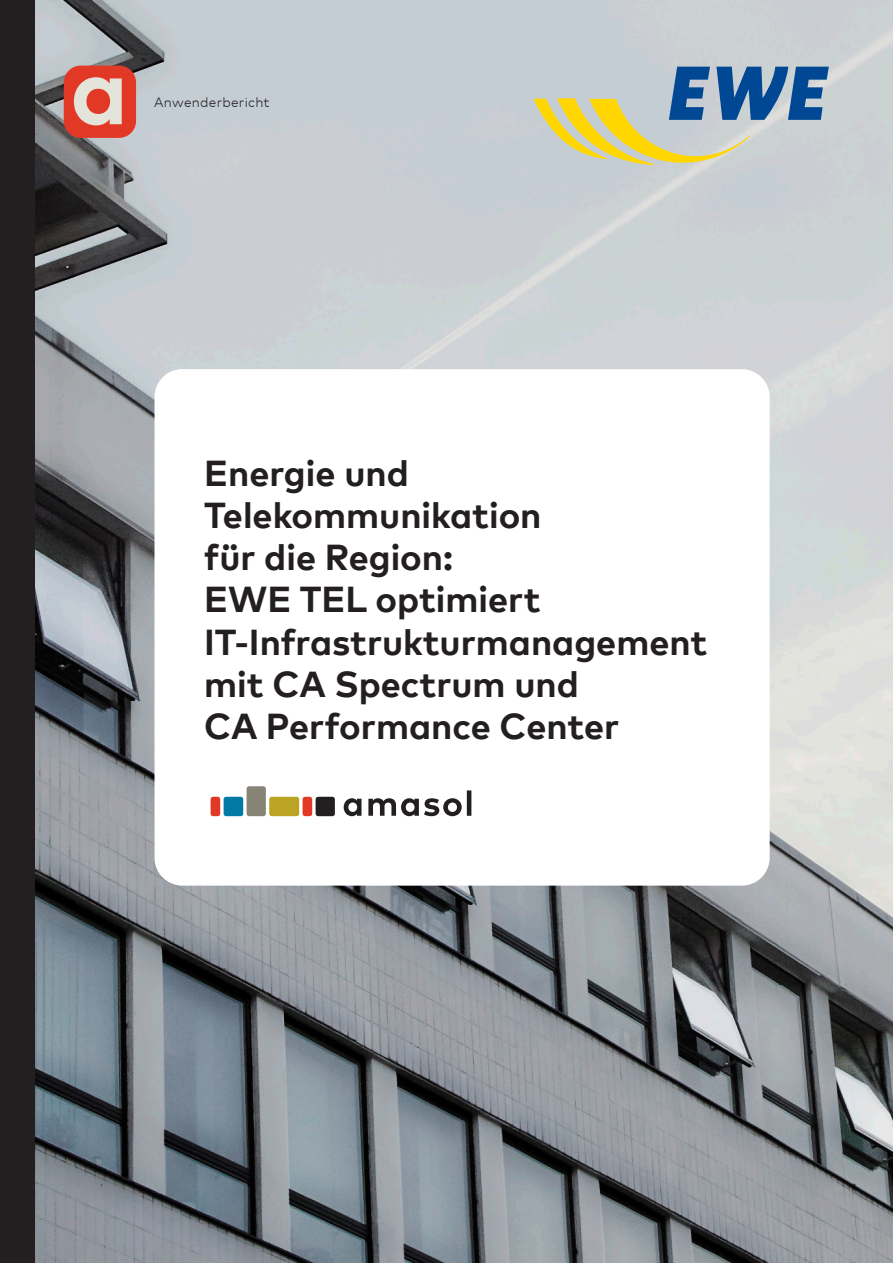
<style>
.page{position:relative;width:893px;height:1263px;background:#fff}
.page>*{position:absolute;margin:0;border:0;box-sizing:border-box;transform-origin:0 0}
.t1{font:700 94.35px "Mark Pro";color:#e5e4db}
.t2{font:700 36px/42.3px "Mark Pro";color:#231f20}
.t3{font:300 13.5px "Mark Pro";letter-spacing:.02em;color:#231f20}
</style>
<div class="page">
<img style="left:34px;top:0;width:859px;height:1263px">
<div style="left:0;top:0;width:34px;height:1263px;background:#231f20"></div>
<div style="left:154px;top:369px;width:616px;height:517px;background:#fff;border-radius:28px"></div>
<svg style="left:344px;top:790px;width:127px;height:26px"></svg>
<div style="left:247px;top:786px;width:19px;height:30px;background:#868475;border-radius:3px"></div>
<div style="left:269px;top:797px;width:30px;height:19px;background:#bba324;border-radius:3px"></div>
<div style="left:224px;top:797px;width:19px;height:19px;background:#0079a5;border-radius:3px"></div>
<div style="left:316px;top:797px;width:19px;height:19px;background:#231f20;border-radius:3px"></div>
<div style="left:303px;top:797px;width:9px;height:19px;background:#e13926;border-radius:3px"></div>
<div style="left:211px;top:797px;width:9px;height:19px;background:#e13926;border-radius:3px"></div>
<div style="left:64px;top:66px;width:72px;height:72px;background:#e13926;border-radius:17px"></div>
<svg style="left:533px;top:67px;width:296px;height:98px;background:#abb7ab"></svg>
<h1 class="t1" style="left:70px;top:19px;width:59px">a</h1>
<p class="t3" style="left:154px;top:92px;width:117px">Anwenderbericht</p>
<p class="t2" style="left:204px;top:449px;width:505px">Energie und<br>Telekommunikation<br>für die Region:<br>EWE TEL optimiert<br>IT-Infrastrukturmanagement mit CA Spectrum und<br>CA Performance Center</p>
</div>
